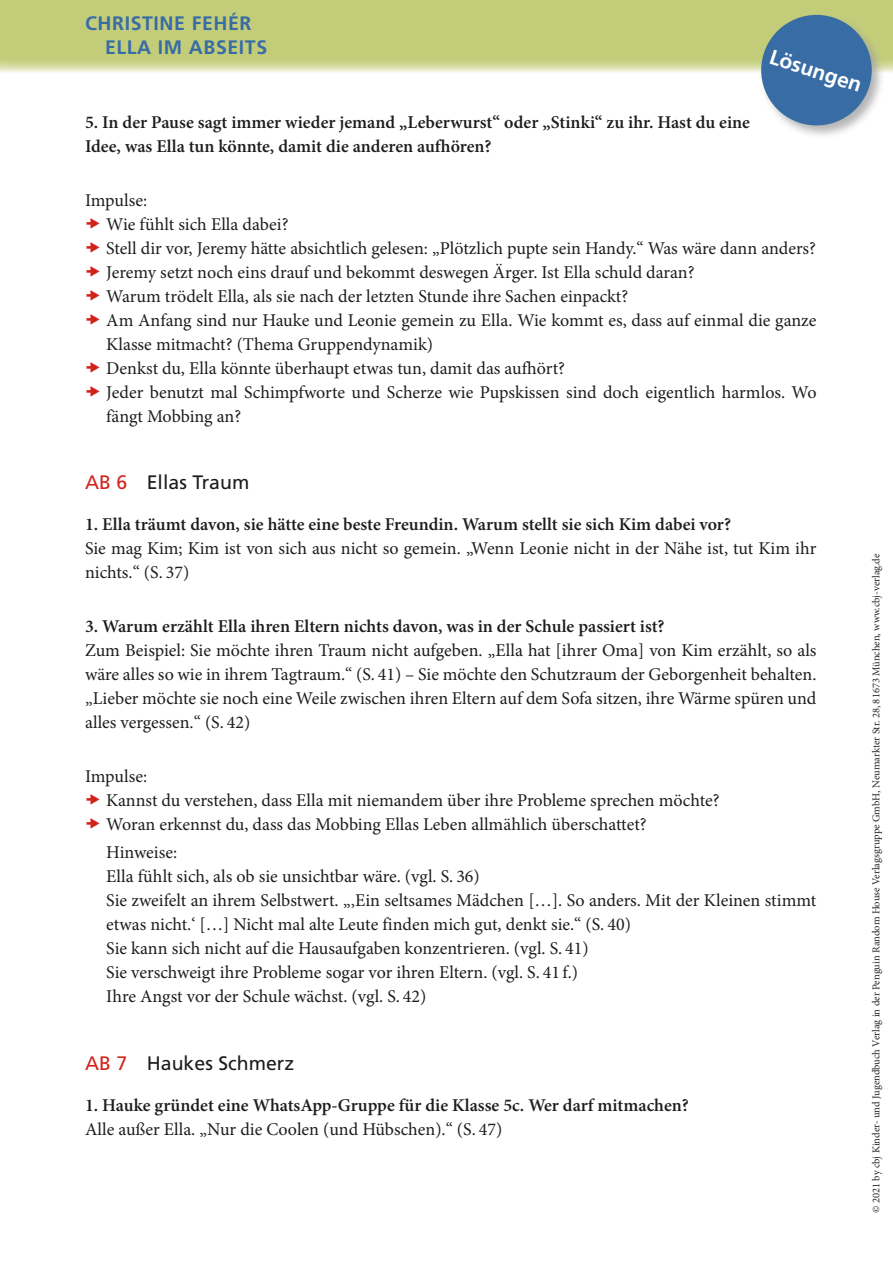
<style>
.page{position:relative;width:893px;height:1263px;background:#fff}
.page>*{position:absolute;margin:0;border:0;box-sizing:border-box;transform-origin:0 0}
.t1{font:700 21px "Frutiger LT Pro";color:#fff}
.t2{font:19.5px "Frutiger LT Pro";color:#1d1d1b}
.t3{font:700 19.5px/24px "Frutiger LT Pro";letter-spacing:.03em;color:#386ca5}
.t4{font:18px/24px "Minion Pro";color:#1d1d1b}
.t5{font:600 18px/24px "Minion Pro";color:#1d1d1b}
.t6{font:10.5px "Minion Pro";color:#252423}
.s1{color:#d2241d}
</style>
<div class="page">
<div style="left:0;top:0;width:893px;height:72px;background:#c3cd79"></div>
<div style="left:759px;top:13px;width:127px;height:127px;background:#9d9d9d;opacity:.75"></div>
<svg style="left:754px;top:13px;width:124px;height:119px"></svg>
<p class="t3" style="left:105px;top:12px;width:164px;text-indent:-20px">CHRISTINE FEHÉR<br>ELLA IM ABSEITS</p>
<p class="t1" style="left:774px;top:44px;width:97px;rotate:18deg">Lösungen</p>
<p class="t5" style="left:85px;top:110px;width:666px">5. In der Pause sagt immer wieder jemand „Leberwurst“ oder „Stinki“ zu ihr. Hast du eine<br>Idee, was Ella tun könnte, damit die anderen aufhören?</p>
<p class="t4" style="left:106px;top:188px;width:712px;text-indent:-21px">Impulse:<br>Wie fühlt sich Ella dabei?<br>Stell dir vor, Jeremy hätte absichtlich gelesen: „Plötzlich pupte sein Handy.“ Was wäre dann anders?<br>Jeremy setzt noch eins drauf und bekommt deswegen Ärger. Ist Ella schuld daran?<br>Warum trödelt Ella, als sie nach der letzten Stunde ihre Sachen einpackt?<br>Am Anfang sind nur Hauke und Leonie gemein zu Ella. Wie kommt es, dass auf einmal die ganze Klasse mitmacht? (Thema Gruppendynamik)<br>Denkst du, Ella könnte überhaupt etwas tun, damit das aufhört?<br>Jeder benutzt mal Schimpfworte und Scherze wie Pupskissen sind doch eigentlich harmlos. Wo fängt Mobbing an?</p>
<p class="t2" style="left:85px;top:471px;width:166px"><span class="s1">AB 6</span> Ellas Traum</p>
<p class="t5" style="left:85px;top:512px;width:647px">1. Ella träumt davon, sie hätte eine beste Freundin. Warum stellt sie sich Kim dabei vor?</p>
<p class="t4" style="left:85px;top:536px;width:733px">Sie mag Kim; Kim ist von sich aus nicht so gemein. „Wenn Leonie nicht in der Nähe ist, tut Kim ihr nichts.“ (S. 37)</p>
<p class="t5" style="left:85px;top:614px;width:581px">3. Warum erzählt Ella ihren Eltern nichts davon, was in der Schule passiert ist?</p>
<p class="t4" style="left:85px;top:638px;width:733px;text-align:justify">Zum Beispiel: Sie möchte ihren Traum nicht aufgeben. „Ella hat [ihrer Oma] von Kim erzählt, so als wäre alles so wie in ihrem Tagtraum.“ (S. 41) – Sie möchte den Schutzraum der Geborgenheit behalten. „Lieber möchte sie noch eine Weile zwischen ihren Eltern auf dem Sofa sitzen, ihre Wärme spüren und alles vergessen.“ (S. 42)</p>
<p class="t4" style="left:106px;top:764px;width:615px;text-indent:-21px">Impulse:<br>Kannst du verstehen, dass Ella mit niemandem über ihre Probleme sprechen möchte?<br>Woran erkennst du, dass das Mobbing Ellas Leben allmählich überschattet?</p>
<p class="t4" style="left:106px;top:840px;width:711px">Hinweise:<br>Ella fühlt sich, als ob sie unsichtbar wäre. (vgl. S. 36)<br>Sie zweifelt an ihrem Selbstwert. „‚Ein seltsames Mädchen […]. So anders. Mit der Kleinen stimmt etwas nicht.‘ […] Nicht mal alte Leute finden mich gut, denkt sie.“ (S. 40)<br>Sie kann sich nicht auf die Hausaufgaben konzentrieren. (vgl. S. 41)<br>Sie verschweigt ihre Probleme sogar vor ihren Eltern. (vgl. S. 41 f.)<br>Ihre Angst vor der Schule wächst. (vgl. S. 42)</p>
<p class="t2" style="left:85px;top:1051px;width:211px"><span class="s1">AB 7</span> Haukes Schmerz</p>
<p class="t5" style="left:85px;top:1093px;width:605px">1. Hauke gründet eine WhatsApp-Gruppe für die Klasse 5c. Wer darf mitmachen?</p>
<p class="t4" style="left:85px;top:1117px;width:419px">Alle außer Ella. „Nur die Coolen (und Hübschen).“ (S. 47)</p>
<p class="t6" style="left:869px;top:1213px;width:661px;rotate:-90deg">© 2021 by cbj Kinder- und Jugendbuch Verlag in der Penguin Random House Verlagsgruppe GmbH, Neumarkter Str. 28, 81673 München, www.cbj-verlag.de</p>
</div>
